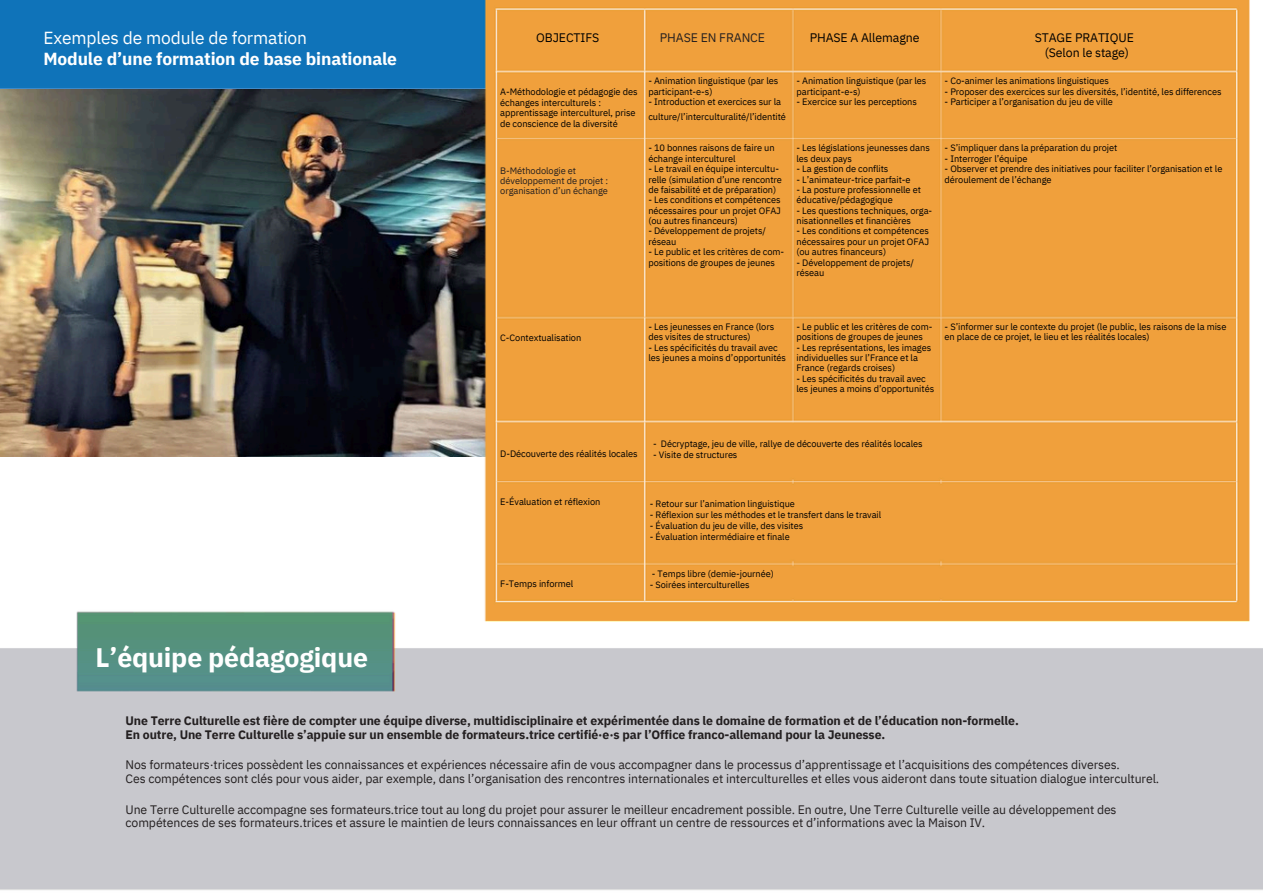
<style>
.page{position:relative;width:1263px;height:894px;background:#fff}
.page>*{position:absolute;margin:0;border:0;box-sizing:border-box;transform-origin:0 0}
.t1{font:700 26.7px "IBM Plex Sans";letter-spacing:-.01em;color:#fff}
.t2{font:700 17.4px/20.7px "IBM Plex Sans";letter-spacing:-.01em;color:#fff}
.t3{font:12.3px/13.8px "IBM Plex Sans";letter-spacing:-.01em;color:#231f20}
.t4{font:700 12.3px/13.8px "IBM Plex Sans";letter-spacing:-.01em;color:#231f20}
.t5{font:12.3px "IBM Plex Sans";letter-spacing:-.01em;color:#000}
.t6{font:9.3px/10.4px "IBM Plex Sans";letter-spacing:-.01em;color:#000}
.t7{font:9.3px/10.4px "IBM Plex Sans";letter-spacing:-.01em;color:#231f20}
.t8{font:9.15px "IBM Plex Sans";letter-spacing:-.01em;color:#000}
.s1{font-weight:400}
</style>
<div class="page">
<img style="left:0;top:0;width:1263px;height:890px">
<p class="t2" style="left:44px;top:27px;width:355px"><span class="s1">Exemples de module de formation<br></span>Module d’une formation de base binationale</p>
<p class="t1" style="left:96px;top:639px;width:274px">L’équipe pédagogique</p>
<p class="t5" style="left:536px;top:29px;width:65px">OBJECTIFS</p>
<h3 class="t3" style="left:660px;top:31px;width:107px">PHASE EN FRANCE</h3>
<h3 class="t5" style="left:810px;top:29px;width:111px">PHASE A Allemagne</h3>
<h5 class="t5" style="left:1035px;top:30px;width:101px">STAGE PRATIQUE</h5>
<p class="t5" style="left:1045px;top:44px;width:86px">(Selon le stage)</p>
<p class="t6" style="left:500px;top:87px;width:139px">A-Méthodologie et pédagogie des échanges interculturels : apprentissage interculturel, prise de conscience de la diversité</p>
<p class="t7" style="left:500px;top:165px;width:109px">B-Méthodologie et développement de projet : organisation d’un échange</p>
<p class="t6" style="left:648px;top:76px;width:131px">- Animation linguistique (par les participant-e-s)</p>
<p class="t6" style="left:648px;top:96px;width:134px">- Introduction et exercices sur la</p>
<p class="t6" style="left:648px;top:111px;width:139px">culture/l’interculturalité/l’identité</p>
<p class="t6" style="left:648px;top:143px;width:128px">- 10 bonnes raisons de faire un échange interculturel</p>
<p class="t6" style="left:648px;top:163px;width:135px">- Le travail en équipe intercultu&shy;relle (simulation d’une rencontre de faisabilité et de préparation)</p>
<p class="t6" style="left:648px;top:194px;width:134px;text-align:justify">- Les conditions et compétences nécessaires pour un projet OFAJ (ou autres financeurs)</p>
<p class="t6" style="left:648px;top:226px;width:119px">- Développement de projets/ réseau</p>
<p class="t6" style="left:648px;top:246px;width:137px">- Le public et les critères de com&shy;positions de groupes de jeunes</p>
<p class="t6" style="left:796px;top:76px;width:131px">- Animation linguistique (par les participant-e-s)</p>
<p class="t6" style="left:796px;top:96px;width:122px">- Exercice sur les perceptions</p>
<p class="t6" style="left:796px;top:143px;width:135px">- Les législations jeunesses dans les deux pays</p>
<p class="t6" style="left:796px;top:163px;width:93px">- La gestion de conflits</p>
<p class="t6" style="left:796px;top:174px;width:116px">- L’animateur-trice parfait-e</p>
<p class="t6" style="left:796px;top:184px;width:126px">- La posture professionnelle et éducative/pédagogique</p>
<p class="t6" style="left:796px;top:205px;width:137px">- Les questions techniques, orga&shy;nisationnelles et financières</p>
<p class="t6" style="left:796px;top:226px;width:134px;text-align:justify">- Les conditions et compétences nécessaires pour un projet OFAJ (ou autres financeurs)</p>
<p class="t6" style="left:796px;top:257px;width:119px">- Développement de projets/ réseau</p>
<h5 class="t6" style="left:945px;top:76px;width:166px">- Co-animer les animations linguistiques</h5>
<h5 class="t6" style="left:945px;top:86px;width:278px">- Proposer des exercices sur les diversités, l’identité, les differences</h5>
<h5 class="t6" style="left:945px;top:96px;width:170px">- Participer a l’organisation du jeu de ville</h5>
<p class="t6" style="left:945px;top:143px;width:174px">- S’impliquer dans la préparation du projet</p>
<p class="t6" style="left:945px;top:153px;width:84px">- Interroger l’équipe</p>
<p class="t6" style="left:945px;top:163px;width:279px">- Observer et prendre des initiatives pour faciliter l’organisation et le déroulement de l’échange</p>
<p class="t6" style="left:500px;top:332px;width:83px">C-Contextualisation</p>
<p class="t6" style="left:648px;top:321px;width:127px">- Les jeunesses en France (lors des visites de structures)</p>
<p class="t6" style="left:648px;top:342px;width:139px">- Les spécificités du travail avec les jeunes a moins d’opportunités</p>
<h3 class="t6" style="left:796px;top:321px;width:137px">- Le public et les critères de com&shy;positions de groupes de jeunes</h3>
<h3 class="t6" style="left:796px;top:342px;width:136px">- Les représentations, les images individuelles sur l’France et la<br>France (regards croises)</h3>
<h3 class="t6" style="left:796px;top:373px;width:139px">- Les spécificités du travail avec les jeunes a moins d’opportunités</h3>
<p class="t6" style="left:945px;top:321px;width:283px">- S’informer sur le contexte du projet (le public, les raisons de la mise en place de ce projet, le lieu et les réalités locales)</p>
<p class="t6" style="left:500px;top:448px;width:139px">D-Découverte des réalités locales</p>
<h5 class="t8" style="left:653px;top:437px;width:271px">- Décryptage, jeu de ville, rallye de découverte des réalités locales</h5>
<h5 class="t8" style="left:653px;top:448px;width:86px">- Visite de structures</h5>
<p class="t6" style="left:500px;top:496px;width:102px">E-Évaluation et réflexion</p>
<p class="t6" style="left:500px;top:578px;width:75px">F-Temps informel</p>
<p class="t8" style="left:650px;top:498px;width:147px">- Retour sur l’animation linguistique</p>
<p class="t8" style="left:650px;top:508px;width:233px">- Réflexion sur les méthodes et le transfert dans le travail</p>
<p class="t8" style="left:650px;top:519px;width:155px">- Évaluation du jeu de ville, des visites</p>
<p class="t8" style="left:650px;top:530px;width:141px">- Évaluation intermédiaire et finale</p>
<h1 class="t8" style="left:652px;top:567px;width:123px">- Temps libre (demie-journée)</h1>
<h4 class="t8" style="left:650px;top:578px;width:101px">- Soirées interculturelles</h4>
<p class="t4" style="left:126px;top:713px;width:895px">Une Terre Culturelle est fière de compter une équipe diverse, multidisciplinaire et expérimentée dans le domaine de formation et de l’éducation non-formelle.<br>En outre, Une Terre Culturelle s’appuie sur un ensemble de formateurs.trice certifié·e·s par l’Office franco-allemand pour la Jeunesse.</p>
<p class="t3" style="left:126px;top:757px;width:1035px">Nos formateurs·trices possèdent les connaissances et expériences nécessaire afin de vous accompagner dans le processus d’apprentissage et l’acquisitions des compétences diverses.<br>Ces compétences sont clés pour vous aider, par exemple, dans l’organisation des rencontres internationales et interculturelles et elles vous aideront dans toute situation dialogue interculturel.</p>
<p class="t3" style="left:126px;top:801px;width:993px">Une Terre Culturelle accompagne ses formateurs.trice tout au long du projet pour assurer le meilleur encadrement possible. En outre, Une Terre Culturelle veille au développement des compétences de ses formateurs.trices et assure le maintien de leurs connaissances en leur offrant un centre de ressources et d’informations avec la Maison IV.</p>
</div>
